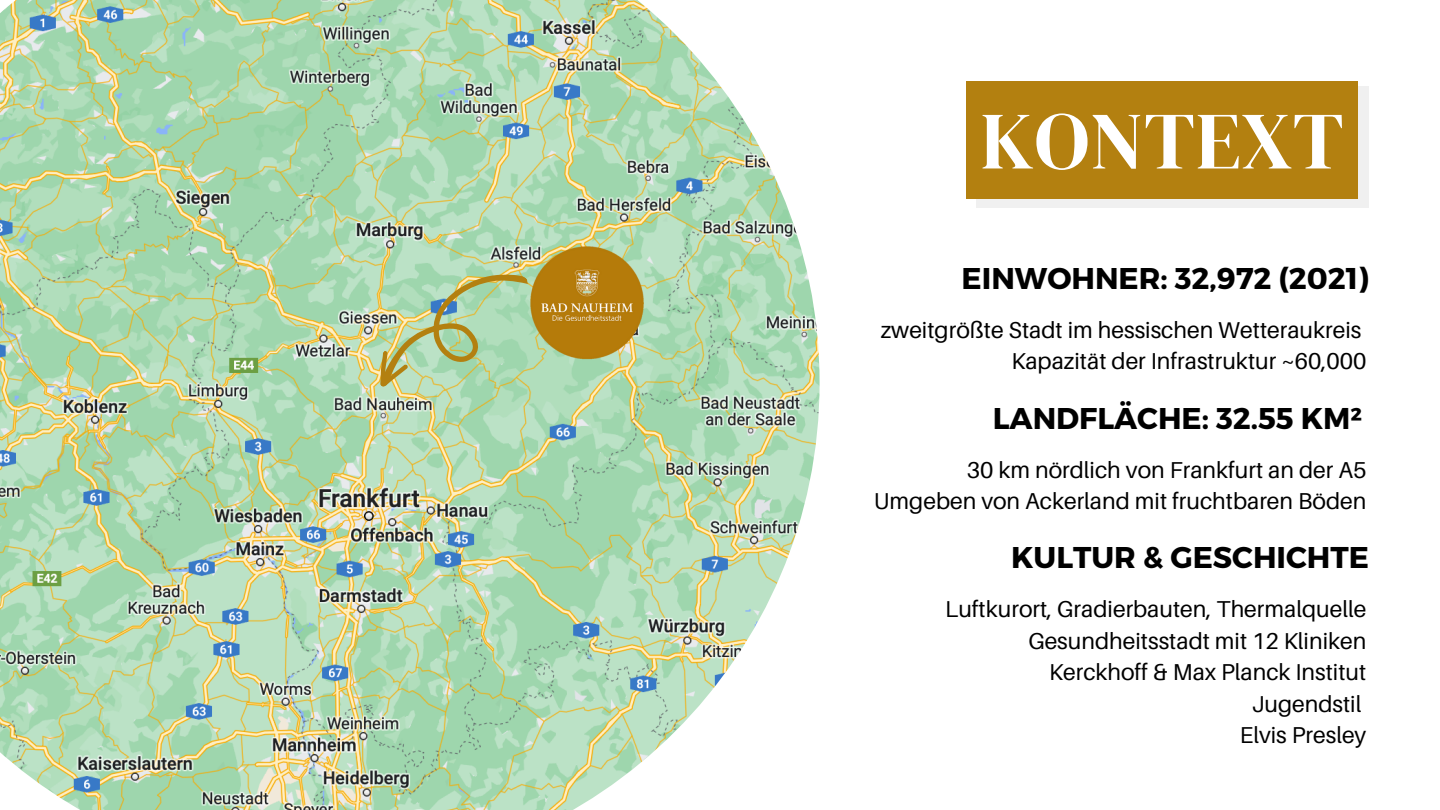
<style>
.page{position:relative;width:1440px;height:810px;background:#fff}
.page>*{position:absolute;margin:0;border:0;box-sizing:border-box;transform-origin:0 0}
.t1{font:81.2px "DM Serif Display";letter-spacing:.01em;color:#fff}
.t2{font:700 30px "Montserrat";color:#000}
.t3{font:23px "Aileron";color:#000}
</style>
<div class="page">
<img style="left:0;top:0;width:820px;height:810px">
<div style="left:976px;top:86px;width:392px;height:121px;background:#f0f0f0"></div>
<div style="left:966px;top:81px;width:392px;height:118px;background:#b38010"></div>
<svg style="left:366px;top:242px;width:165px;height:178px;background:#b2d0a5"></svg>
<img style="left:531px;top:245px;width:112px;height:115px">
<p class="t1" style="left:981px;top:84px;width:364px">KONTEXT</p>
<p class="t2" style="left:962px;top:258px;width:409px">EINWOHNER: 32,972 (2021)</p>
<p class="t3" style="left:881px;top:316px;width:482px">zweitgrößte Stadt im hessischen Wetteraukreis</p>
<p class="t3" style="left:1011px;top:347px;width:357px">Kapazität der Infrastruktur ~60,000</p>
<p class="t2" style="left:993px;top:399px;width:371px">LANDFLÄCHE: 32.55 KM²</p>
<p class="t3" style="left:967px;top:456px;width:401px">30 km nördlich von Frankfurt an der A5</p>
<p class="t3" style="left:874px;top:487px;width:494px">Umgeben von Ackerland mit fruchtbaren Böden</p>
<p class="t2" style="left:1011px;top:538px;width:359px">KULTUR &amp; GESCHICHTE</p>
<p class="t3" style="left:945px;top:595px;width:423px">Luftkurort, Gradierbauten, Thermalquelle</p>
<p class="t3" style="left:1028px;top:626px;width:340px">Gesundheitsstadt mit 12 Kliniken</p>
<p class="t3" style="left:1049px;top:658px;width:319px">Kerckhoff &amp; Max Planck Institut</p>
<p class="t3" style="left:1252px;top:689px;width:111px">Jugendstil</p>
<p class="t3" style="left:1240px;top:721px;width:128px">Elvis Presley</p>
</div>
